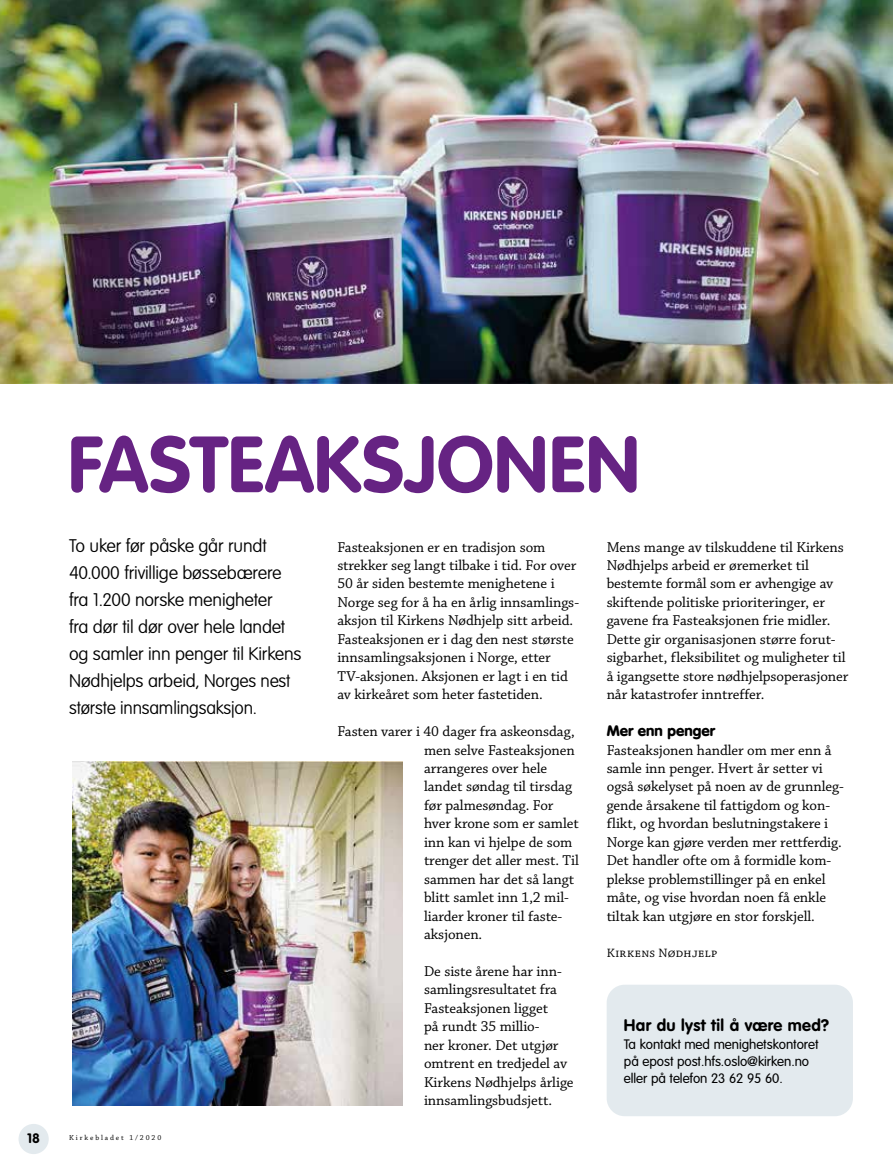
<style>
.page{position:relative;width:893px;height:1174px;background:#fff}
.page>*{position:absolute;margin:0;border:0;box-sizing:border-box;transform-origin:0 0}
.t1{font:700 78.3px "VAG Rounded";letter-spacing:.005em;color:#662383}
.t2{font:100 18px/27px "VAG Rounded";letter-spacing:-.01em;color:#000}
.t3{font:700 16.5px "VAG Rounded";letter-spacing:.02em;color:#000}
.t4{font:15px/18.5px "Chaparral Pro";letter-spacing:-.005em;color:#000}
.t5{font:900 15px "VAG Rounded";color:#000}
.t6{font:300 13.5px/17.2px "VAG Rounded";letter-spacing:-.005em;color:#000}
.t7{font:700 13.5px "VAG Rounded";color:#000}
.t8{font:12.75px "Chaparral Pro";letter-spacing:.03em;color:#000}
.t9{font:7.5px "Chaparral Pro";letter-spacing:.25em;color:#000}
</style>
<div class="page">
<div style="left:607px;top:984px;width:246px;height:132px;background:#e3eaee;border-radius:18px"></div>
<img style="left:0;top:0;width:893px;height:383px">
<img style="left:73px;top:761px;width:330px;height:345px">
<div style="left:19px;top:1123px;width:30px;height:31px;background:#e3eaee;border-radius:50%"></div>
<h1 class="t1" style="left:68px;top:419px;width:573px">FASTEAKSJONEN</h1>
<p class="t2" style="left:69px;top:532px;width:234px">To uker før påske går rundt<br>40.000 frivillige bøssebærere fra 1.200 norske menigheter<br>fra dør til dør over hele landet og samler inn penger til Kirkens<br>Nødhjelps arbeid, Norges nest største innsamlingsaksjon.</p>
<p class="t4" style="left:337px;top:538px;width:243px">Fasteaksjonen er en tradisjon som strekker seg langt tilbake i tid. For over 50 år siden bestemte menighetene i Norge seg for å ha en årlig innsamlings&shy;aksjon til Kirkens Nødhjelp sitt arbeid.<br>Fasteaksjonen er i dag den nest største innsamlingsaksjonen i Norge, etter TV-aksjonen. Aksjonen er lagt i en tid av kirkeåret som heter fastetiden.</p>
<p class="t4" style="left:424px;top:722px;width:156px;text-indent:-87px">Fasten varer i 40 dager fra askeonsdag, men selve Fasteaksjonen arrangeres over hele landet søndag til tirsdag før palmesøndag. For hver krone som er samlet inn kan vi hjelpe de som trenger det aller mest. Til sammen har det så langt blitt samlet inn 1,2 mil&shy;liarder kroner til faste&shy;aksjonen.</p>
<p class="t4" style="left:424px;top:962px;width:151px">De siste årene har inn&shy;samlingsresultatet fra<br>Fasteaksjonen ligget<br>på rundt 35 millio-<br>ner kroner. Det utgjør omtrent en tredjedel av<br>Kirkens Nødhjelps årlige innsamlingsbudsjett.</p>
<p class="t7" style="left:27px;top:1130px;width:14px">18</p>
<p class="t9" style="left:69px;top:1133px;width:94px">Kirkebladet 1/2020</p>
<p class="t4" style="left:607px;top:538px;width:243px">Mens mange av tilskuddene til Kirkens Nødhjelps arbeid er øremerket til bestemte formål som er avhengige av skiftende politiske prioriteringer, er gavene fra Fasteaksjonen frie midler.<br>Dette gir organisasjonen større forut&shy;sigbarhet, fleksibilitet og muligheter til å igangsette store nødhjelpsoperasjoner når katastrofer inntreffer.</p>
<p class="t5" style="left:607px;top:721px;width:110px">Mer enn penger</p>
<p class="t4" style="left:607px;top:741px;width:239px">Fasteaksjonen handler om mer enn å samle inn penger. Hvert år setter vi også søkelyset på noen av de grunnleg&shy;gende årsakene til fattigdom og kon&shy;flikt, og hvordan beslutningstakere i Norge kan gjøre verden mer rettferdig.<br>Det handler ofte om å formidle kom&shy;plekse problemstillinger på en enkel måte, og vise hvordan noen få enkle tiltak kan utgjøre en stor forskjell.</p>
<p class="t8" style="left:607px;top:946px;width:112px">Kirkens Nødhjelp</p>
<p class="t3" style="left:624px;top:1016px;width:207px">Har du lyst til å være med?</p>
<p class="t6" style="left:624px;top:1035px;width:196px">Ta kontakt med menighetskontoret på epost post.hfs.oslo@kirken.no eller på telefon 23 62 95 60.</p>
</div>
